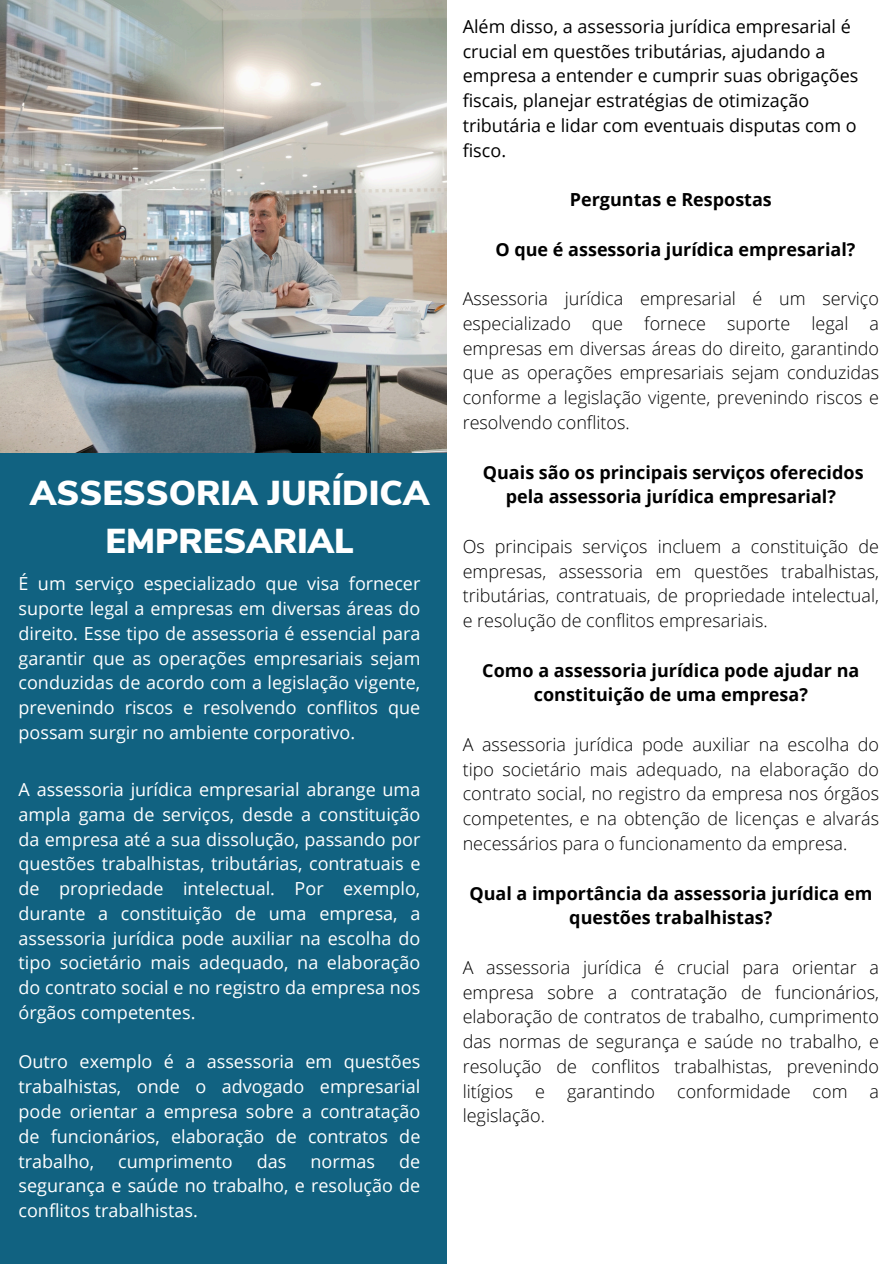
<style>
.page{position:relative;width:894px;height:1264px;background:#fff}
.page>*{position:absolute;margin:0;border:0;box-sizing:border-box;transform-origin:0 0}
.t1{font:900 34.5px/47.2px "Nunito Sans";color:#fff;text-align:center}
.t2{font:18px/24.8px "Open Sans";color:#fff;text-align:justify}
.t3{font:300 18px/24.8px "Open Sans";color:#000;text-align:justify}
.t4{font:700 18px/24.8px "Open Sans";color:#000;text-align:center}
.t5{font:18px/24.8px "Open Sans";color:#000}
</style>
<div class="page">
<div style="left:0;top:0;width:446px;height:1263px;background:#116281"></div>
<img style="left:0;top:0;width:447px;height:452px">
<p class="t1" style="left:30px;top:470px;width:400px">ASSESSORIA JURÍDICA<br>EMPRESARIAL</p>
<h2 class="t2" style="left:19px;top:571px;width:403px">É um serviço especializado que visa fornecer suporte legal a empresas em diversas áreas do direito. Esse tipo de assessoria é essencial para garantir que as operações empresariais sejam conduzidas de acordo com a legislação vigente, prevenindo riscos e resolvendo conflitos que possam surgir no ambiente corporativo.</h2>
<p class="t2" style="left:19px;top:776px;width:403px">A assessoria jurídica empresarial abrange uma ampla gama de serviços, desde a constituição da empresa até a sua dissolução, passando por questões trabalhistas, tributárias, contratuais e de propriedade intelectual. Por exemplo, durante a constituição de uma empresa, a assessoria jurídica pode auxiliar na escolha do tipo societário mais adequado, na elaboração do contrato social e no registro da empresa nos órgãos competentes.</p>
<p class="t2" style="left:19px;top:1049px;width:403px">Outro exemplo é a assessoria em questões trabalhistas, onde o advogado empresarial pode orientar a empresa sobre a contratação de funcionários, elaboração de contratos de trabalho,</p>
<p class="t2" style="left:19px;top:1148px;width:403px;text-indent:380px">de segurança e saúde no trabalho, e resolução de conflitos trabalhistas.</p>
<p class="t2" style="left:118px;top:1148px;width:116px">cumprimento</p>
<p class="t2" style="left:257px;top:1148px;width:31px">das</p>
<p class="t2" style="left:310px;top:1148px;width:66px">normas</p>
<p class="t5" style="left:462px;top:13px;width:397px">Além disso, a assessoria jurídica empresarial é crucial em questões tributárias, ajudando a empresa a entender e cumprir suas obrigações fiscais, planejar estratégias de otimização tributária e lidar com eventuais disputas com o fisco.</p>
<p class="t4" style="left:569px;top:187px;width:203px">Perguntas e Respostas</p>
<h2 class="t4" style="left:495px;top:236px;width:361px">O que é assessoria jurídica empresarial?</h2>
<p class="t3" style="left:462px;top:286px;width:418px">Assessoria jurídica empresarial é um serviço especializado que fornece suporte legal a empresas em diversas áreas do direito, garantindo que as operações empresariais sejam conduzidas conforme a legislação vigente, prevenindo riscos e resolvendo conflitos.</p>
<h2 class="t4" style="left:482px;top:459px;width:382px">Quais são os principais serviços oferecidos pela assessoria jurídica empresarial?</h2>
<p class="t3" style="left:462px;top:533px;width:418px">Os principais serviços incluem a constituição de empresas, assessoria em questões trabalhistas, tributárias, contratuais, de propriedade intelectual, e resolução de conflitos empresariais.</p>
<h2 class="t4" style="left:482px;top:657px;width:378px">Como a assessoria jurídica pode ajudar na constituição de uma empresa?</h2>
<p class="t3" style="left:462px;top:731px;width:418px">A assessoria jurídica pode auxiliar na escolha do tipo societário mais adequado, na elaboração do contrato social, no registro da empresa nos órgãos competentes, e na obtenção de licenças e alvarás necessários para o funcionamento da empresa.</p>
<p class="t4" style="left:469px;top:880px;width:404px">Qual a importância da assessoria jurídica em questões trabalhistas?</p>
<p class="t3" style="left:462px;top:954px;width:418px">A assessoria jurídica é crucial para orientar a empresa sobre a contratação de funcionários, elaboração de contratos de trabalho, cumprimento das normas de segurança e saúde no trabalho, e resolução de conflitos trabalhistas, prevenindo litígios e garantindo conformidade com a legislação.</p>
</div>
